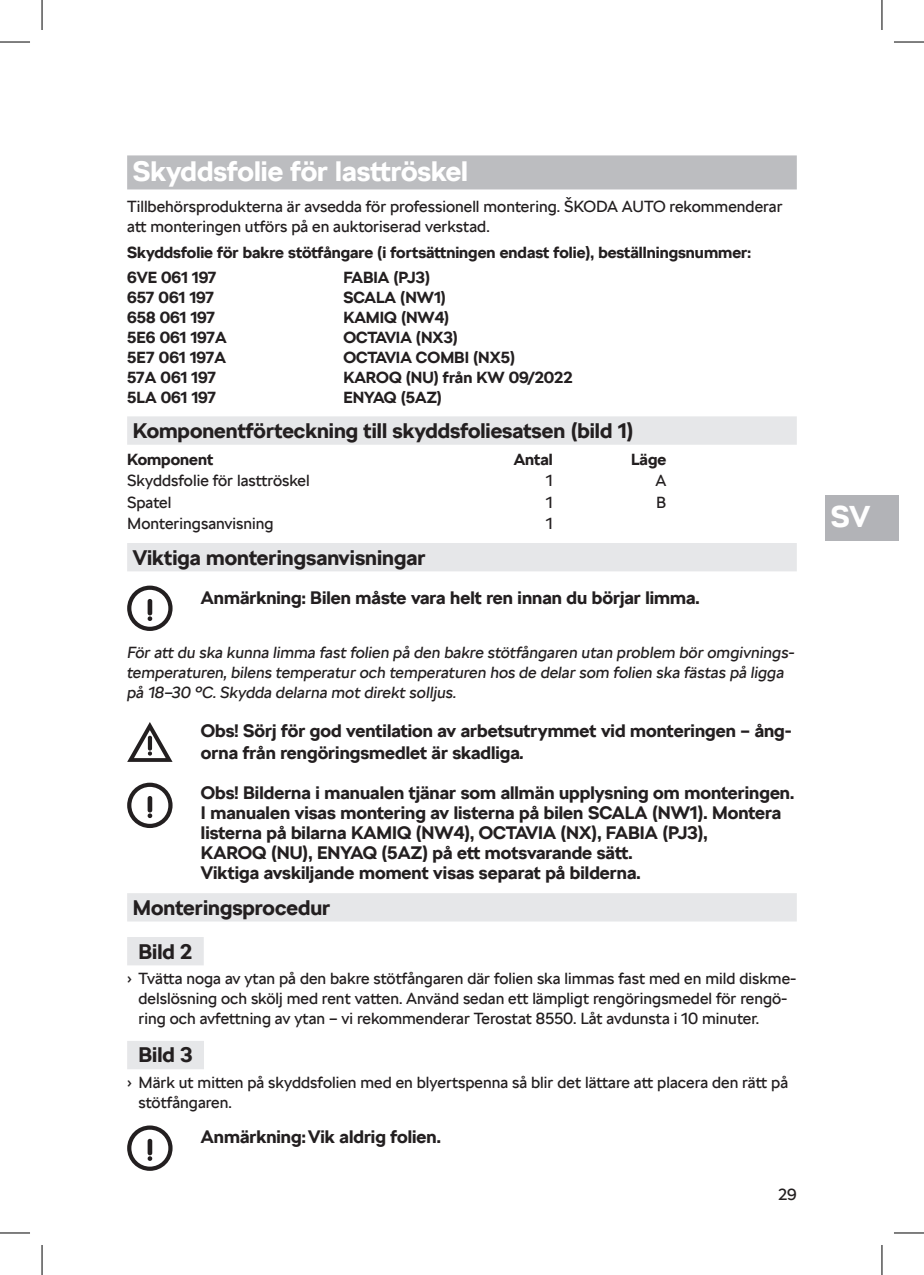
<style>
.page{position:relative;width:924px;height:1275px;background:#fff}
.page>*{position:absolute;margin:0;border:0;box-sizing:border-box;transform-origin:0 0}
.t1{font:700 30px "SKODA Next";color:#fff}
.t2{font:700 28px "SKODA Next";color:#fff}
.t3{font:700 21px "SKODA Next";color:#231f20}
.t4{font:700 18px/20px "SKODA Next";color:#231f20}
.t5{font:16px/20px "SKODA Next";color:#231f20}
.t6{font:700 16px "SKODA Next";color:#231f20}
.t7{font:italic 16px/20px "SKODA Next";color:#231f20}
.s1{font-style:italic}
</style>
<div class="page">
<div style="left:824px;top:496px;width:74px;height:45px;background:#b2b3b7"></div>
<div style="left:127px;top:155px;width:669px;height:34px;background:#bcbdc0"></div>
<div style="left:127px;top:416px;width:669px;height:29px;background:#e6e7e9"></div>
<div style="left:127px;top:543px;width:669px;height:28px;background:#e6e7e9"></div>
<div style="left:127px;top:893px;width:669px;height:28px;background:#e6e7e9"></div>
<div style="left:127px;top:937px;width:77px;height:28px;background:#e6e7e9"></div>
<div style="left:127px;top:1041px;width:77px;height:28px;background:#e6e7e9"></div>
<svg style="left:127px;top:585px;width:45px;height:46px"></svg>
<div style="left:131px;top:590px;width:37px;height:37px;background:#fff;border-radius:50%"></div>
<svg style="left:147px;top:599px;width:5px;height:22px"></svg>
<svg style="left:127px;top:722px;width:45px;height:40px"></svg>
<svg style="left:127px;top:1125px;width:45px;height:45px"></svg>
<div style="left:131px;top:1129px;width:37px;height:37px;background:#fff;border-radius:50%"></div>
<svg style="left:147px;top:1138px;width:5px;height:23px"></svg>
<svg style="left:127px;top:782px;width:45px;height:46px"></svg>
<div style="left:131px;top:787px;width:37px;height:37px;background:#fff;border-radius:50%"></div>
<svg style="left:147px;top:796px;width:5px;height:22px"></svg>
<hr style="left:0;top:42px;width:30px;height:1px;background:#000">
<hr style="left:893px;top:42px;width:30px;height:1px;background:#000">
<hr style="left:0;top:1232px;width:30px;height:1px;background:#000">
<hr style="left:893px;top:1232px;width:30px;height:1px;background:#000">
<hr style="left:42px;top:0;width:1px;height:30px;background:#000">
<hr style="left:42px;top:1245px;width:1px;height:30px;background:#000">
<hr style="left:881px;top:0;width:1px;height:30px;background:#000">
<hr style="left:881px;top:1245px;width:1px;height:30px;background:#000">
<p class="t2" style="left:133px;top:154px;width:336px">Skyddsfolie för lasttröskel</p>
<p class="t5" style="left:127px;top:197px;width:656px">Tillbehörsprodukterna är avsedda för professionell montering. ŠKODA AUTO rekommenderar att monteringen utförs på en auktoriserad verkstad.</p>
<p class="t6" style="left:127px;top:243px;width:625px">Skyddsfolie för bakre stötfångare (i fortsättningen endast folie), beställningsnummer:</p>
<p class="t6" style="left:127px;top:267px;width:91px">6VE 061 197</p>
<p class="t6" style="left:343px;top:267px;width:88px">FABIA (PJ3)</p>
<p class="t6" style="left:127px;top:287px;width:88px">657 061 197</p>
<p class="t6" style="left:343px;top:287px;width:104px">SCALA (NW1)</p>
<p class="t6" style="left:127px;top:307px;width:89px">658 061 197</p>
<p class="t6" style="left:343px;top:307px;width:107px">KAMIQ (NW4)</p>
<p class="t6" style="left:127px;top:327px;width:101px">5E6 061 197A</p>
<p class="t6" style="left:343px;top:327px;width:116px">OCTAVIA (NX3)</p>
<p class="t6" style="left:127px;top:347px;width:100px">5E7 061 197A</p>
<p class="t6" style="left:343px;top:347px;width:173px">OCTAVIA COMBI (NX5)</p>
<p class="t6" style="left:127px;top:367px;width:90px">57A 061 197</p>
<p class="t6" style="left:343px;top:367px;width:231px">KAROQ (NU) från KW 09/2022</p>
<p class="t6" style="left:127px;top:387px;width:90px">5LA 061 197</p>
<p class="t6" style="left:343px;top:387px;width:100px">ENYAQ (5AZ)</p>
<p class="t3" style="left:133px;top:418px;width:502px">Komponentförteckning till skyddsfoliesatsen (bild 1)</p>
<p class="t6" style="left:127px;top:450px;width:88px">Komponent</p>
<p class="t6" style="left:513px;top:450px;width:41px">Antal</p>
<p class="t6" style="left:630px;top:450px;width:37px">Läge</p>
<p class="t5" style="left:127px;top:471px;width:184px">Skyddsfolie för lasttröskel</p>
<p class="t5" style="left:545px;top:471px;width:8px">1</p>
<p class="t5" style="left:655px;top:471px;width:12px">A</p>
<p class="t5" style="left:127px;top:492px;width:46px">Spatel</p>
<p class="t5" style="left:545px;top:492px;width:8px">1</p>
<p class="t5" style="left:656px;top:492px;width:11px">B</p>
<p class="t5" style="left:127px;top:513px;width:148px">Monteringsanvisning</p>
<p class="t5" style="left:545px;top:513px;width:8px">1</p>
<p class="t3" style="left:133px;top:544px;width:294px">Viktiga monteringsanvisningar</p>
<p class="t4" style="left:201px;top:587px;width:500px">Anmärkning: Bilen måste vara helt ren innan du börjar limma.</p>
<p class="t7" style="left:127px;top:642px;width:668px">För att du ska kunna limma fast folien på den bakre stötfångaren utan problem bör omgivnings&shy;temperaturen, bilens temperatur och temperaturen hos de delar som folien ska fästas på ligga på 18–30 °C. Skydda delarna mot direkt solljus.</p>
<p class="t4" style="left:201px;top:720px;width:592px;line-height:22px">Obs! Sörj för god ventilation av arbetsutrymmet vid monteringen – ång&shy;orna från rengöringsmedlet är skadliga<span class="s1">.</span></p>
<p class="t4" style="left:201px;top:783px;width:594px">Obs! Bilderna i manualen tjänar som allmän upplysning om monteringen.<br>I manualen visas montering av listerna på bilen SCALA (NW1). Montera listerna på bilarna KAMIQ (NW4), OCTAVIA (NX), FABIA (PJ3),<br>KAROQ (NU), ENYAQ (5AZ) på ett motsvarande sätt.</p>
<p class="t4" style="left:201px;top:863px;width:441px">Viktiga avskiljande moment visas separat på bilderna.</p>
<p class="t3" style="left:133px;top:894px;width:199px">Monteringsprocedur</p>
<p class="t3" style="left:138px;top:938px;width:55px">Bild 2</p>
<p class="t5" style="left:138px;top:968px;width:659px;text-indent:-11px">› Tvätta noga av ytan på den bakre stötfångaren där folien ska limmas fast med en mild diskme&shy;delslösning och skölj med rent vatten. Använd sedan ett lämpligt rengöringsmedel för rengö&shy;ring och avfettning av ytan – vi rekommenderar Terostat 8550. Låt avdunsta i 10 minuter.</p>
<p class="t3" style="left:138px;top:1042px;width:56px">Bild 3</p>
<p class="t5" style="left:138px;top:1072px;width:651px;text-indent:-11px">› Märk ut mitten på skyddsfolien med en blyertspenna så blir det lättare att placera den rätt på stötfångaren.</p>
<p class="t4" style="left:201px;top:1127px;width:241px">Anmärkning: Vik aldrig folien.</p>
<p class="t5" style="left:777px;top:1184px;width:20px">29</p>
<h1 class="t1" style="left:830px;top:498px;width:41px">SV</h1>
</div>
